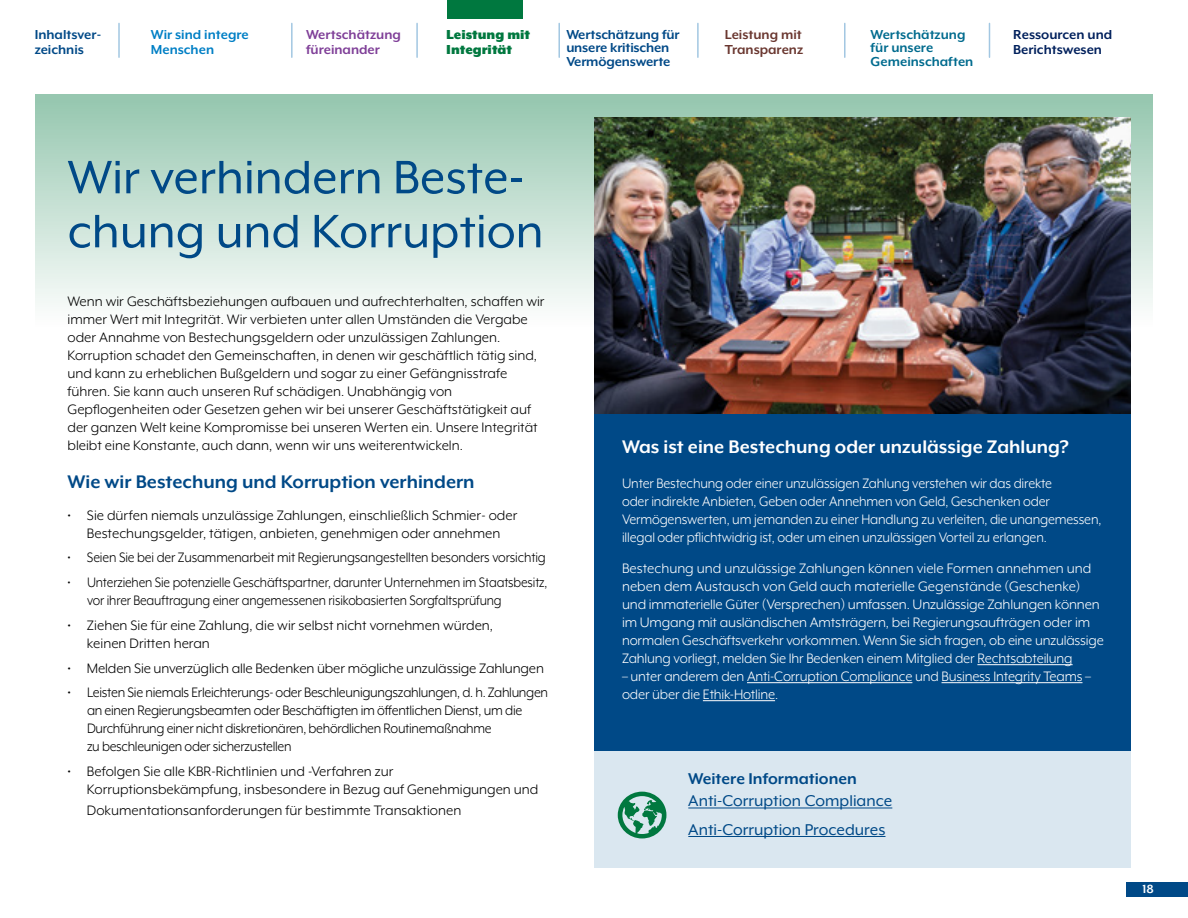
<style>
.page{position:relative;width:1188px;height:918px;background:#fff}
.page>*{position:absolute;margin:0;border:0;box-sizing:border-box;transform-origin:0 0}
.t1{font:54px/54px "Mr Eaves XL Mod OT";color:#004987}
.t2{font:700 21px "Mr Eaves XL Mod OT";color:#fff}
.t3{font:700 21px "Mr Eaves XL Mod OT";color:#004987}
.t4{font:18px/28.5px "Mr Eaves XL Mod OT";color:#004987}
.t5{font:700 18px "Mr Eaves XL Mod OT";color:#004987}
.t6{font:15.75px/18px "Mr Eaves XL Mod OT";color:#000}
.t7{font:15.75px/18px "Mr Eaves XL Mod OT";letter-spacing:-.01em;color:#fff}
.t8{font:15.75px/18px "Mr Eaves XL Mod OT";letter-spacing:-.01em;color:#fff;scale:.95 1}
.t9{font:15.75px/18px "Mr Eaves XL Mod OT";letter-spacing:-.02em;color:#000}
.t10{font:15.75px/18px "Mr Eaves XL Mod OT";color:#000;scale:.91 1}
.t11{font:15.75px "Mr Eaves XL Mod OT";color:#000;scale:.93 1}
.t12{font:700 15px/13.5px "Mr Eaves XL Mod OT";letter-spacing:-.01em;color:#004987}
.t13{font:700 15px/13.5px "Mr Eaves XL Mod OT";color:#006b8e}
.t14{font:700 15px/15px "Mr Eaves XL Mod OT";color:#00205c}
.t15{font:700 15px/15px "Mr Eaves XL Mod OT";color:#7f3f98}
.t16{font:700 15px/15px "Mr Eaves XL Mod OT";color:#007fc5}
.t17{font:700 15px/15px "Mr Eaves XL Mod OT";color:#6a3730}
.t18{font:900 15px/15px "Mr Eaves XL Mod OT";color:#00783f}
.t19{font:700 15px/15px "Mr Eaves XL Mod OT";color:#00783f}
.t20{font:700 13.5px "Mr Eaves XL Mod OT";color:#fff}
</style>
<div class="page">
<hr style="left:118px;top:23px;width:2px;height:34px;background:#a2c7e2">
<hr style="left:291px;top:23px;width:2px;height:34px;background:#a2c7e2">
<hr style="left:416px;top:23px;width:2px;height:34px;background:#a2c7e2">
<hr style="left:558px;top:23px;width:2px;height:34px;background:#a2c7e2">
<hr style="left:697px;top:23px;width:2px;height:34px;background:#a2c7e2">
<hr style="left:844px;top:23px;width:2px;height:34px;background:#a2c7e2">
<hr style="left:989px;top:23px;width:1px;height:34px;background:#a2c7e2">
<svg style="left:35px;top:94px;width:1117px;height:211px;background:#bfdcce"></svg>
<div style="left:447px;top:0;width:76px;height:18px;background:#00783f"></div>
<div style="left:594px;top:409px;width:537px;height:343px;background:#004987"></div>
<img style="left:594px;top:118px;width:537px;height:295px">
<hr style="left:977px;top:664px;width:96px;height:1px;background:#fff">
<hr style="left:747px;top:682px;width:165px;height:1px;background:#fff">
<hr style="left:942px;top:682px;width:140px;height:1px;background:#fff">
<hr style="left:703px;top:700px;width:72px;height:1px;background:#fff">
<div style="left:594px;top:751px;width:537px;height:116px;background:#dae7f0"></div>
<hr style="left:688px;top:808px;width:204px;height:1px;background:#004987">
<hr style="left:688px;top:836px;width:198px;height:1px;background:#004987">
<svg style="left:618px;top:792px;width:48px;height:46px"></svg>
<div style="left:1126px;top:882px;width:62px;height:14px;background:#004987"></div>
<p class="t12" style="left:35px;top:27px;width:68px;line-height:15px">Inhaltsver&shy;zeichnis</p>
<p class="t16" style="left:151px;top:27px;width:99px">Wir sind integre<br>Menschen</p>
<p class="t15" style="left:306px;top:27px;width:96px">Wertschätzung füreinander</p>
<p class="t19" style="left:458px;top:27px;width:67px;text-indent:6px">stung mit tegrität</p>
<p class="t12" style="left:566px;top:28px;width:115px">Wertschätzung für unsere kritischen<br>Vermögenswerte</p>
<p class="t17" style="left:725px;top:27px;width:80px">Leistung mit<br>Transparenz</p>
<p class="t13" style="left:871px;top:28px;width:104px">Wertschätzung für unsere<br>Gemeinschaften</p>
<p class="t14" style="left:1013px;top:27px;width:101px">Ressourcen und<br>Berichtswesen</p>
<p class="t18" style="left:446px;top:27px;width:85px">Leistung mit<br>Integrität</p>
<h1 class="t1" style="left:68px;top:150px;width:478px">Wir verhindern Beste&shy;chung und Korruption</h1>
<p class="t6" style="left:68px;top:292px;width:479px">Wenn wir Geschäftsbeziehungen aufbauen und aufrechterhalten, schaffen wir immer Wert mit Integrität. Wir verbieten unter allen Umständen die Vergabe oder Annahme von Bestechungsgeldern oder unzulässigen Zahlungen.<br>Korruption schadet den Gemeinschaften, in denen wir geschäftlich tätig sind, und kann zu erheblichen Bußgeldern und sogar zu einer Gefängnisstrafe führen. Sie kann auch unseren Ruf schädigen. Unabhängig von Gepflogenheiten oder Gesetzen gehen wir bei unserer Geschäftstätigkeit auf der ganzen Welt keine Kompromisse bei unseren Werten ein. Unsere Integrität bleibt eine Konstante, auch dann, wenn wir uns weiterentwickeln.</p>
<h2 class="t3" style="left:68px;top:470px;width:409px">Wie wir Bestechung und Korruption verhindern</h2>
<p class="t6" style="left:68px;top:506px;width:451px;text-align:center">• Sie dürfen niemals unzulässige Zahlungen, einschließlich Schmier- oder<br>Bestechungsgelder, tätigen, anbieten, genehmigen oder annehmen</p>
<p class="t11" style="left:68px;top:549px;width:516px">• Seien Sie bei der Zusammenarbeit mit Regierungsangestellten besonders vorsichtig</p>
<p class="t10" style="left:87px;top:573px;width:507px;text-indent:-20px">• Unterziehen Sie potenzielle Geschäftspartner, darunter Unternehmen im Staatsbesitz, vor ihrer Beauftragung einer angemessenen risikobasierten Sorgfaltsprüfung</p>
<p class="t6" style="left:87px;top:616px;width:408px;text-indent:-19px">• Ziehen Sie für eine Zahlung, die wir selbst nicht vornehmen würden, keinen Dritten heran</p>
<p class="t6" style="left:68px;top:659px;width:478px">• Melden Sie unverzüglich alle Bedenken über mögliche unzulässige Zahlungen</p>
<p class="t9" style="left:87px;top:684px;width:463px;text-indent:-20px">• Leisten Sie niemals Erleichterungs- oder Beschleunigungszahlungen, d. h. Zahlungen an einen Regierungsbeamten oder Beschäftigten im öffentlichen Dienst, um die Durchführung einer nicht diskretionären, behördlichen Routinemaßnahme<br>zu beschleunigen oder sicherzustellen</p>
<p class="t6" style="left:87px;top:762px;width:453px;text-indent:-19px">• Befolgen Sie alle KBR-Richtlinien und -Verfahren zur<br>Korruptionsbekämpfung, insbesondere in Bezug auf Genehmigungen und</p>
<p class="t6" style="left:87px;top:801px;width:376px">Dokumentationsanforderungen für bestimmte Transaktionen</p>
<h2 class="t2" style="left:622px;top:435px;width:448px">Was ist eine Bestechung oder unzulässige Zahlung?</h2>
<p class="t8" style="left:622px;top:474px;width:506px">Unter Bestechung oder einer unzulässigen Zahlung verstehen wir das direkte<br>oder indirekte Anbieten, Geben oder Annehmen von Geld, Geschenken oder Vermögenswerten, um jemanden zu einer Handlung zu verleiten, die unangemessen, illegal oder pflichtwidrig ist, oder um einen unzulässigen Vorteil zu erlangen.</p>
<p class="t7" style="left:622px;top:559px;width:483px">Bestechung und unzulässige Zahlungen können viele Formen annehmen und neben dem Austausch von Geld auch materielle Gegenstände (Geschenke) und immaterielle Güter (Versprechen) umfassen. Unzulässige Zahlungen können im Umgang mit ausländischen Amtsträgern, bei Regierungsaufträgen oder im normalen Geschäftsverkehr vorkommen. Wenn Sie sich fragen, ob eine unzulässige Zahlung vorliegt, melden Sie Ihr Bedenken einem Mitglied der Rechtsabteilung</p>
<p class="t7" style="left:622px;top:667px;width:471px">– unter anderem den Anti-Corruption Compliance und Business Integrity Teams – oder über die Ethik-Hotline.</p>
<p class="t5" style="left:688px;top:769px;width:170px">Weitere Informationen</p>
<p class="t4" style="left:688px;top:786px;width:206px">Anti-Corruption Compliance<br>Anti-Corruption Procedures</p>
<p class="t20" style="left:1142px;top:881px;width:13px">18</p>
</div>
